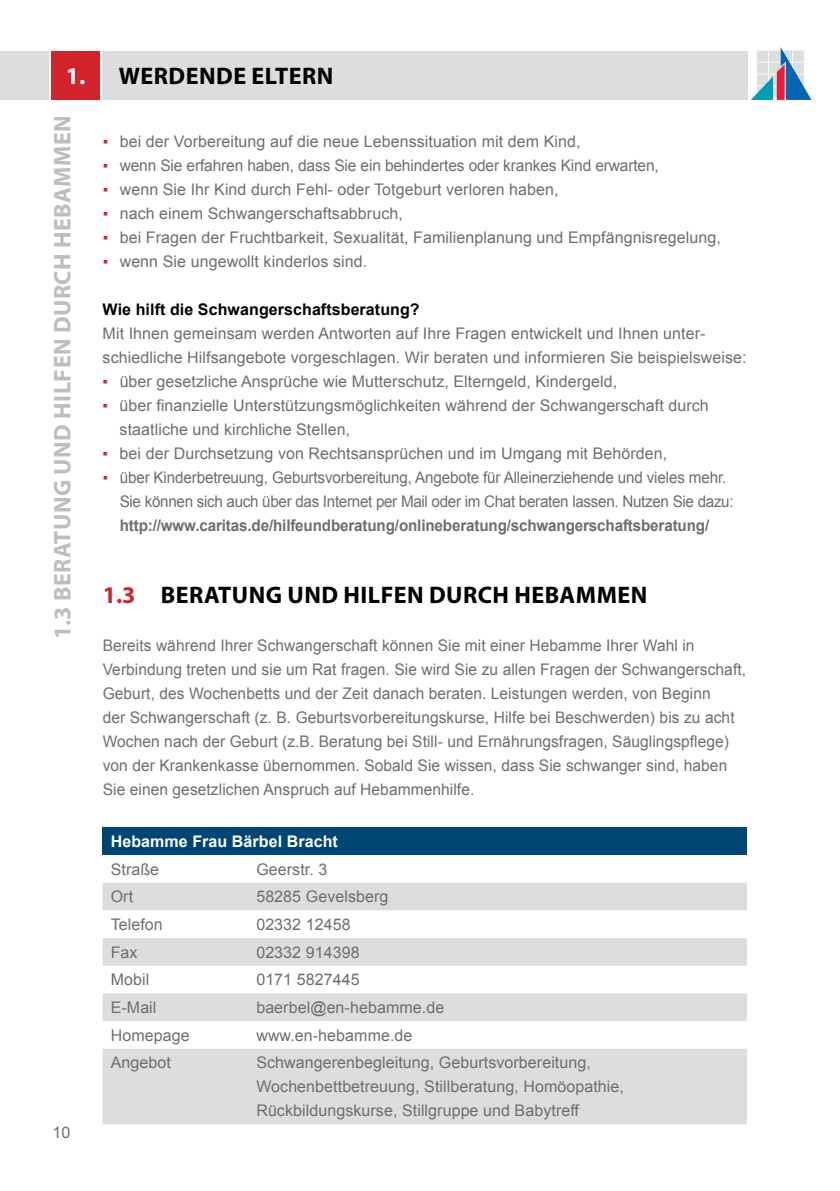
<style>
.page{position:relative;width:840px;height:1191px;background:#fff}
.page>*{position:absolute;margin:0;border:0;box-sizing:border-box;transform-origin:0 0}
.t1{font:700 24px "Myriad Pro";letter-spacing:.02em;color:#000}
.t2{font:700 24px "Myriad Pro";letter-spacing:.02em;color:#bcbec0}
.t3{font:700 24px "Myriad Pro";color:#fff}
.t4{font:16px/24px "Arial";letter-spacing:.005em;color:#6d6e71}
.t5{font:16px/24px "Arial";letter-spacing:.005em;color:#6d6e71;scale:.95 1}
.t6{font:700 16px "Arial";letter-spacing:-.01em;color:#6d6e71;scale:.95 1}
.t7{font:700 16px "Arial";letter-spacing:.005em;color:#000}
.t8{font:700 16px "Arial";letter-spacing:.005em;color:#fff}
.s1{font-family:"Verdana";color:#d2232a}
.s2{color:#d2232a}
</style>
<div class="page">
<svg style="left:751px;top:47px;width:60px;height:53px"></svg>
<div style="left:0;top:51px;width:48px;height:49px;background:#dcddde"></div>
<div style="left:51px;top:51px;width:49px;height:49px;background:#d2232a"></div>
<div style="left:103px;top:51px;width:644px;height:49px;background:#dcddde"></div>
<div style="left:103px;top:827px;width:643px;height:28px;background:#004675"></div>
<svg style="left:103px;top:883px;width:643px;height:241px;fill:#dcddde"></svg>
<svg style="left:103px;top:910px;width:643px;height:28px"></svg>
<h1 class="t3" style="left:66px;top:61px;width:21px">1.</h1>
<h1 class="t2" style="left:47px;top:639px;width:526px;rotate:-90deg">1.3 BERATUNG UND HILFEN DURCH HEBAMMEN</h1>
<p class="t4" style="left:52px;top:1121px;width:19px">10</p>
<h1 class="t1" style="left:119px;top:61px;width:216px">WERDENDE ELTERN</h1>
<p class="t4" style="left:103px;top:130px;width:479px"><span class="s1">▪</span> bei der Vorbereitung auf die neue Lebenssituation mit dem Kind,</p>
<p class="t4" style="left:103px;top:154px;width:557px"><span class="s1">▪</span> wenn Sie erfahren haben, dass Sie ein behindertes oder krankes Kind erwarten,</p>
<p class="t4" style="left:103px;top:178px;width:457px"><span class="s1">▪</span> wenn Sie Ihr Kind durch Fehl- oder Totgeburt verloren haben,</p>
<p class="t4" style="left:103px;top:202px;width:301px"><span class="s1">▪</span> nach einem Schwangerschaftsabbruch,</p>
<p class="t4" style="left:103px;top:226px;width:619px"><span class="s1">▪</span> bei Fragen der Fruchtbarkeit, Sexualität, Familienplanung und Empfängnisregelung,</p>
<p class="t4" style="left:103px;top:250px;width:266px"><span class="s1">▪</span> wenn Sie ungewollt kinderlos sind.</p>
<p class="t7" style="left:103px;top:299px;width:318px">Wie hilft die Schwangerschaftsberatung?</p>
<p class="t4" style="left:103px;top:322px;width:645px">Mit Ihnen gemeinsam werden Antworten auf Ihre Fragen entwickelt und Ihnen unter&shy;schiedliche Hilfsangebote vorgeschlagen. Wir beraten und informieren Sie beispielsweise:</p>
<p class="t4" style="left:103px;top:370px;width:516px"><span class="s1">▪</span> über gesetzliche Ansprüche wie Mutterschutz, Elterngeld, Kindergeld,</p>
<p class="t4" style="left:120px;top:394px;width:590px;text-indent:-17px"><span class="s1">▪</span> über finanzielle Unterstützungsmöglichkeiten während der Schwangerschaft durch staatliche und kirchliche Stellen,</p>
<p class="t4" style="left:103px;top:442px;width:565px"><span class="s1">▪</span> bei der Durchsetzung von Rechtsansprüchen und im Umgang mit Behörden,</p>
<p class="t5" style="left:120px;top:466px;width:647px;text-indent:-17px"><span class="s1">▪</span> über Kinderbetreuung, Geburtsvorbereitung, Angebote für Alleinerziehende und vieles mehr.<br>Sie können sich auch über das Internet per Mail oder im Chat beraten lassen. Nutzen Sie dazu:</p>
<p class="t6" style="left:120px;top:515px;width:621px">http://www.caritas.de/hilfeundberatung/onlineberatung/schwangerschaftsberatung/</p>
<h1 class="t1" style="left:103px;top:579px;width:546px"><span class="s2">1.3</span> BERATUNG UND HILFEN DURCH HEBAMMEN</h1>
<p class="t4" style="left:103px;top:634px;width:644px">Bereits während Ihrer Schwangerschaft können Sie mit einer Hebamme Ihrer Wahl in Verbindung treten und sie um Rat fragen. Sie wird Sie zu allen Fragen der Schwangerschaft, Geburt, des Wochenbetts und der Zeit danach beraten. Leistungen werden, von Beginn<br>der Schwangerschaft (z. B. Geburtsvorbereitungskurse, Hilfe bei Beschwerden) bis zu acht Wochen nach der Geburt (z.B. Beratung bei Still- und Ernährungsfragen, Säuglingspflege) von der Krankenkasse übernommen. Sobald Sie wissen, dass Sie schwanger sind, haben Sie einen gesetzlichen Anspruch auf Hebammenhilfe.</p>
<p class="t8" style="left:111px;top:831px;width:228px">Hebamme Frau Bärbel Bracht</p>
<p class="t4" style="left:111px;top:857px;width:50px">Straße</p>
<p class="t4" style="left:256px;top:857px;width:72px">Geerstr. 3</p>
<p class="t4" style="left:111px;top:885px;width:24px">Ort</p>
<p class="t4" style="left:256px;top:885px;width:133px">58285 Gevelsberg</p>
<p class="t4" style="left:111px;top:912px;width:54px">Telefon</p>
<p class="t4" style="left:256px;top:912px;width:96px">02332 12458</p>
<p class="t4" style="left:111px;top:940px;width:28px">Fax</p>
<p class="t4" style="left:256px;top:940px;width:105px">02332 914398</p>
<p class="t4" style="left:111px;top:968px;width:40px">Mobil</p>
<p class="t4" style="left:256px;top:968px;width:105px">0171 5827445</p>
<p class="t4" style="left:111px;top:995px;width:47px">E-Mail</p>
<p class="t4" style="left:256px;top:995px;width:189px">baerbel@en-hebamme.de</p>
<p class="t4" style="left:111px;top:1023px;width:80px">Homepage</p>
<p class="t4" style="left:256px;top:1023px;width:157px">www.en-hebamme.de</p>
<p class="t4" style="left:111px;top:1051px;width:62px">Angebot</p>
<p class="t4" style="left:256px;top:1051px;width:369px">Schwangerenbegleitung, Geburtsvorbereitung,<br>Wochenbettbetreuung, Stillberatung, Homöopathie,<br>Rückbildungskurse, Stillgruppe und Babytreff</p>
</div>
